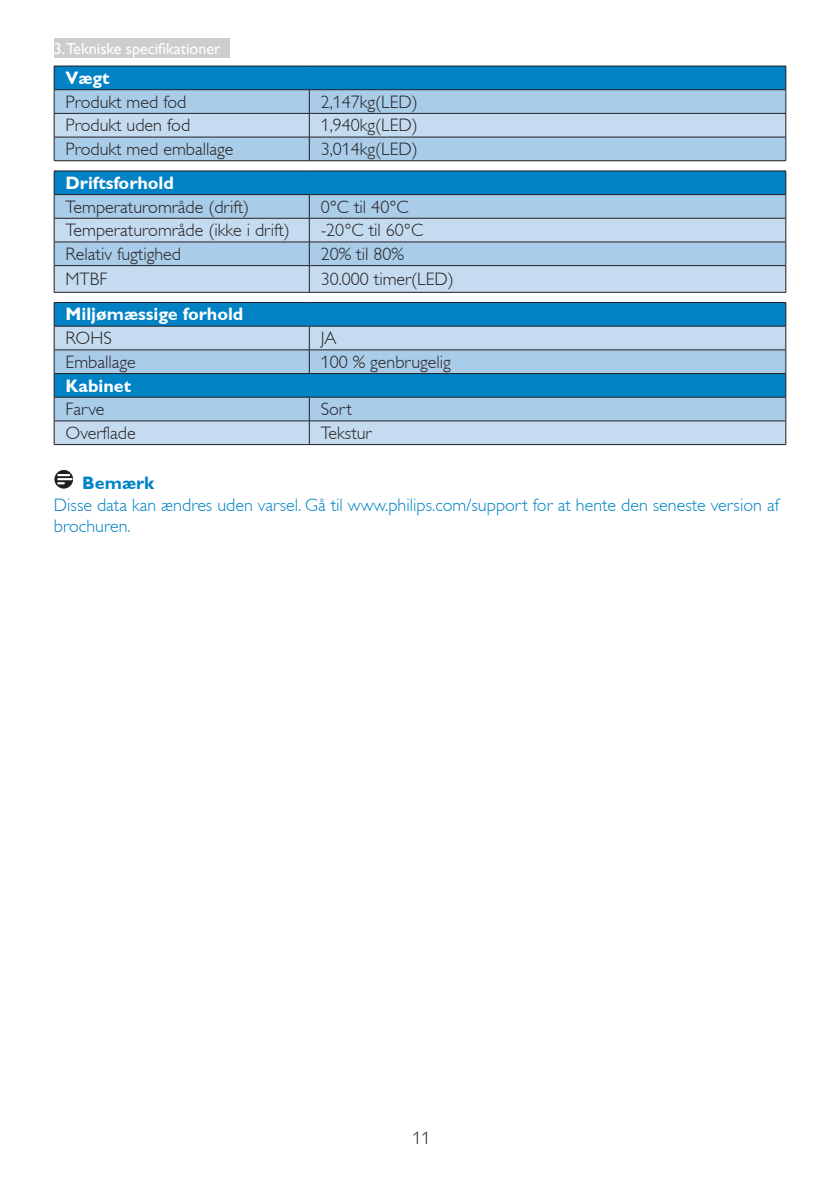
<style>
.page{position:relative;width:840px;height:1191px;background:#fff}
.page>*{position:absolute;margin:0;border:0;box-sizing:border-box;transform-origin:0 0}
.t1{font:300 18px "Gill Alt One";color:#231f20}
.Note_body{font:300 18px/21.6px "Gill Alt One";color:#0082c5}
.t2{font:700 18px "Gill Alt One";color:#fff}
.Heading_4{font:700 18px "Gill Alt One";color:#0082c5}
.t3{font:16px "Gill Sans Alt One WGL";color:#fff}
</style>
<div class="page">
<div style="left:54px;top:38px;width:176px;height:20px;background:#cdcdcd"></div>
<hr style="left:309px;top:160px;width:476px;height:1px;background:#231f20">
<svg style="left:54px;top:66px;width:732px;height:94px;background:#81b7da"></svg>
<hr style="left:54px;top:137px;width:255px;height:1px;background:#231f20">
<hr style="left:54px;top:160px;width:255px;height:1px;background:#231f20">
<div style="left:54px;top:171px;width:731px;height:24px;background:#0082c5"></div>
<svg style="left:55px;top:195px;width:730px;height:23px;background:#a7c9e6"></svg>
<svg style="left:55px;top:219px;width:730px;height:73px;background:#bad4eb"></svg>
<hr style="left:54px;top:171px;width:255px;height:1px;background:#231f20">
<hr style="left:309px;top:171px;width:476px;height:1px;background:#231f20">
<hr style="left:54px;top:194px;width:255px;height:1px;background:#231f20">
<hr style="left:309px;top:194px;width:476px;height:1px;background:#231f20">
<hr style="left:54px;top:218px;width:255px;height:1px;background:#231f20">
<hr style="left:309px;top:218px;width:476px;height:1px;background:#231f20">
<hr style="left:54px;top:242px;width:255px;height:1px;background:#231f20">
<hr style="left:309px;top:242px;width:476px;height:1px;background:#231f20">
<svg style="left:54px;top:171px;width:1px;height:121px"></svg>
<hr style="left:54px;top:265px;width:255px;height:1px;background:#231f20">
<hr style="left:54px;top:292px;width:255px;height:1px;background:#231f20">
<svg style="left:309px;top:195px;width:1px;height:97px"></svg>
<svg style="left:785px;top:171px;width:1px;height:121px"></svg>
<hr style="left:309px;top:265px;width:476px;height:1px;background:#231f20">
<hr style="left:309px;top:292px;width:476px;height:1px;background:#231f20">
<div style="left:55px;top:303px;width:730px;height:23px;background:#0082c5"></div>
<div style="left:55px;top:327px;width:730px;height:117px;background:#c5dcf0"></div>
<svg style="left:55px;top:350px;width:730px;height:70px;background:#6fb1da"></svg>
<hr style="left:54px;top:302px;width:255px;height:1px;background:#231f20">
<hr style="left:309px;top:302px;width:476px;height:1px;background:#231f20">
<hr style="left:54px;top:326px;width:255px;height:1px;background:#231f20">
<hr style="left:309px;top:326px;width:476px;height:1px;background:#231f20">
<hr style="left:54px;top:349px;width:255px;height:1px;background:#231f20">
<svg style="left:309px;top:326px;width:1px;height:47px"></svg>
<hr style="left:309px;top:349px;width:476px;height:1px;background:#231f20">
<hr style="left:54px;top:373px;width:255px;height:1px;background:#231f20">
<hr style="left:309px;top:373px;width:476px;height:1px;background:#231f20">
<hr style="left:54px;top:397px;width:255px;height:1px;background:#231f20">
<hr style="left:309px;top:397px;width:476px;height:1px;background:#231f20">
<svg style="left:54px;top:303px;width:1px;height:141px"></svg>
<hr style="left:54px;top:420px;width:255px;height:1px;background:#231f20">
<hr style="left:54px;top:444px;width:255px;height:1px;background:#231f20">
<svg style="left:309px;top:397px;width:1px;height:47px"></svg>
<svg style="left:785px;top:303px;width:1px;height:141px"></svg>
<hr style="left:309px;top:420px;width:476px;height:1px;background:#231f20">
<hr style="left:309px;top:444px;width:476px;height:1px;background:#231f20">
<svg style="left:54px;top:469px;width:20px;height:20px"></svg>
<div style="left:54px;top:469px;width:20px;height:20px;border:1px solid #fff;border-radius:50%"></div>
<svg style="left:58px;top:474px;width:13px;height:10px"></svg>
<p class="t3" style="left:54px;top:38px;width:168px">3.Tekniske specifikationer</p>
<p class="t2" style="left:65px;top:67px;width:46px">Vægt</p>
<p class="t1" style="left:65px;top:92px;width:122px">Produkt med fod</p>
<p class="t1" style="left:320px;top:92px;width:99px">2,147kg(LED)</p>
<p class="t1" style="left:65px;top:115px;width:126px">Produkt uden fod</p>
<p class="t1" style="left:320px;top:115px;width:99px">1,940kg(LED)</p>
<p class="t1" style="left:65px;top:139px;width:169px">Produkt med emballage</p>
<p class="t1" style="left:320px;top:139px;width:99px">3,014kg(LED)</p>
<p class="t2" style="left:65px;top:172px;width:110px">Driftsforhold</p>
<p class="t1" style="left:65px;top:196px;width:185px">Temperaturområde (drift)</p>
<p class="t1" style="left:320px;top:196px;width:89px">0°C til 40°C</p>
<p class="t1" style="left:65px;top:220px;width:226px">Temperaturområde (ikke i drift)</p>
<p class="t1" style="left:320px;top:220px;width:104px">-20°C til 60°C</p>
<p class="t1" style="left:65px;top:244px;width:117px">Relativ fugtighed</p>
<p class="t1" style="left:320px;top:244px;width:85px">20% til 80%</p>
<p class="t1" style="left:65px;top:269px;width:43px">MTBF</p>
<p class="t1" style="left:320px;top:269px;width:135px">30.000 timer(LED)</p>
<p class="t2" style="left:65px;top:304px;width:179px">Miljømæssige forhold</p>
<p class="t1" style="left:65px;top:328px;width:48px">ROHS</p>
<p class="t1" style="left:320px;top:328px;width:17px">JA</p>
<p class="t1" style="left:65px;top:352px;width:72px">Emballage</p>
<p class="t1" style="left:320px;top:352px;width:132px">100 % genbrugelig</p>
<p class="t2" style="left:65px;top:375px;width:67px">Kabinet</p>
<p class="t1" style="left:65px;top:399px;width:40px">Farve</p>
<p class="t1" style="left:320px;top:399px;width:33px">Sort</p>
<p class="t1" style="left:65px;top:423px;width:72px">Overflade</p>
<p class="t1" style="left:320px;top:423px;width:52px">Tekstur</p>
<p class="Heading_4" style="left:82px;top:472px;width:73px">Bemærk</p>
<p class="Note_body" style="left:54px;top:494px;width:726px">Disse data kan ændres uden varsel. Gå til www.philips.com/support for at hente den seneste version af brochuren.</p>
<p class="t1" style="left:412px;top:1128px;width:19px">11</p>
</div>
